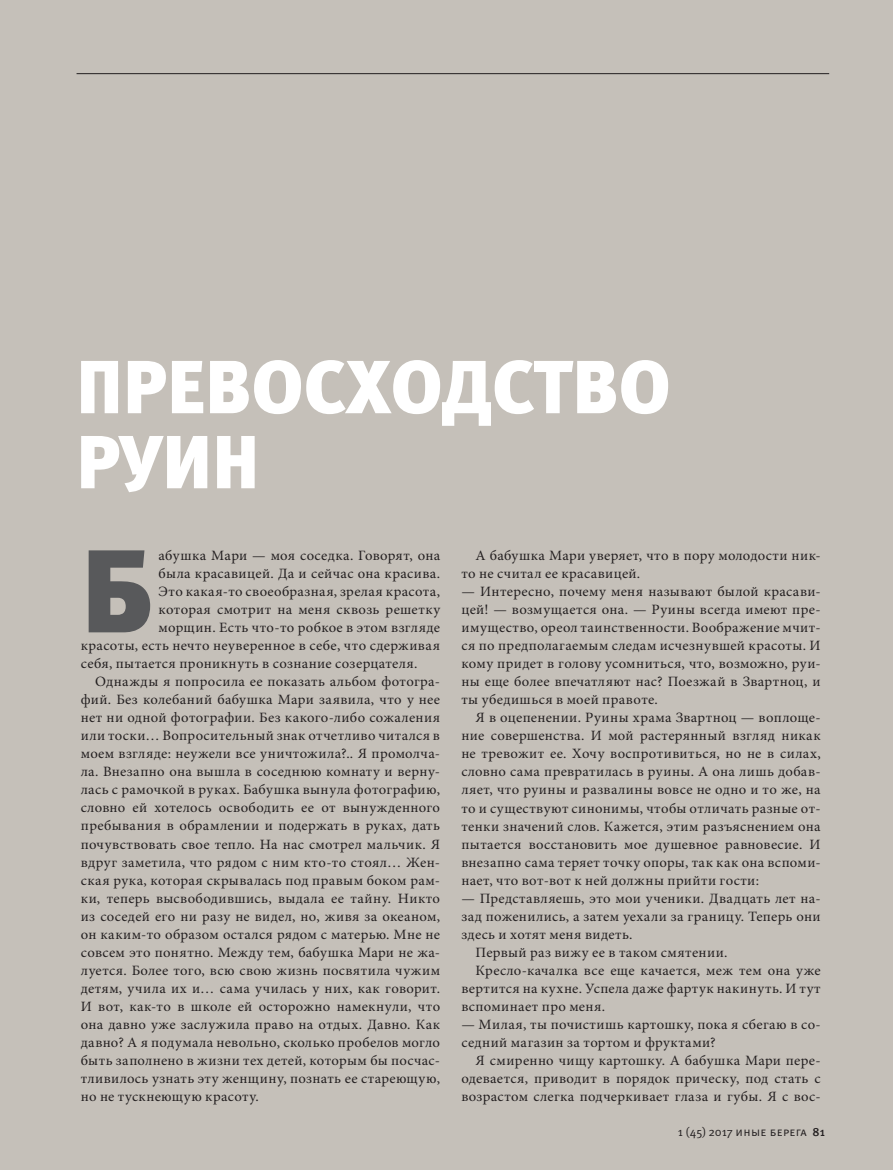
<style>
.page{position:relative;width:893px;height:1170px;background:#fff}
.page>*{position:absolute;margin:0;border:0;box-sizing:border-box;transform-origin:0 0}
.t1{font:900 117.6px "Meta Pro";color:#58595b}
.t2{font:900 75px/75px "Meta Pro";color:#fff}
.t3{font:14.25px/18px "Minion Pro";letter-spacing:.025em;color:#231f20;text-align:justify}
.t4{font:12px "Meta Pro";letter-spacing:-.005em;color:#231f20}
.s1{font-weight:500}
</style>
<div class="page">
<div style="left:0;top:0;width:893px;height:1169px;background:#c5c0b9"></div>
<hr style="left:77px;top:73px;width:752px;height:1px;background:#231f20">
<h2 class="t2" style="left:76px;top:357px;width:596px">ПРЕВОСХОДСТВО<br>РУИН</h2>
<h1 class="t1" style="left:81px;top:548px;width:75px">Б</h1>
<p class="t3" style="left:159px;top:548px;width:283px">абушка Мари — моя соседка. Говорят, она</p>
<p class="t3" style="left:159px;top:566px;width:283px">была красавицей. Да и сейчас она красива.</p>
<p class="t3" style="left:159px;top:584px;width:283px">Это какая-то своеобразная, зрелая красота,</p>
<p class="t3" style="left:159px;top:602px;width:283px">которая смотрит на меня сквозь решетку</p>
<p class="t3" style="left:159px;top:620px;width:283px">морщин. Есть что-то робкое в этом взгляде</p>
<p class="t3" style="left:81px;top:638px;width:361px">красоты, есть нечто неуверенное в себе, что сдерживая</p>
<p class="t3" style="left:81px;top:656px;width:338px">себя, пытается проникнуть в сознание созерцателя.</p>
<p class="t3" style="left:95px;top:674px;width:347px">Однажды я попросила ее показать альбом фотогра-</p>
<p class="t3" style="left:81px;top:692px;width:361px">фий. Без колебаний бабушка Мари заявила, что у нее</p>
<p class="t3" style="left:81px;top:710px;width:361px">нет ни одной фотографии. Без какого-либо сожаления</p>
<p class="t3" style="left:81px;top:728px;width:361px">или тоски… Вопросительный знак отчетливо читался в</p>
<p class="t3" style="left:81px;top:746px;width:361px">моем взгляде: неужели все уничтожила?.. Я промолча-</p>
<p class="t3" style="left:81px;top:764px;width:361px">ла. Внезапно она вышла в соседнюю комнату и верну-</p>
<p class="t3" style="left:81px;top:782px;width:361px">лась с рамочкой в руках. Бабушка вынула фотографию,</p>
<p class="t3" style="left:81px;top:800px;width:361px">словно ей хотелось освободить ее от вынужденного</p>
<p class="t3" style="left:81px;top:818px;width:361px">пребывания в обрамлении и подержать в руках, дать</p>
<p class="t3" style="left:81px;top:836px;width:361px">почувствовать свое тепло. На нас смотрел мальчик. Я</p>
<p class="t3" style="left:81px;top:854px;width:361px">вдруг заметила, что рядом с ним кто-то стоял… Жен-</p>
<p class="t3" style="left:81px;top:872px;width:361px">ская рука, которая скрывалась под правым боком рам-</p>
<p class="t3" style="left:81px;top:890px;width:361px">ки, теперь высвободившись, выдала ее тайну. Никто</p>
<p class="t3" style="left:81px;top:908px;width:361px">из соседей его ни разу не видел, но, живя за океаном,</p>
<p class="t3" style="left:81px;top:926px;width:361px">он каким-то образом остался рядом с матерью. Мне не</p>
<p class="t3" style="left:81px;top:944px;width:361px">совсем это понятно. Между тем, бабушка Мари не жа-</p>
<p class="t3" style="left:81px;top:962px;width:361px">луется. Более того, всю свою жизнь посвятила чужим</p>
<p class="t3" style="left:81px;top:980px;width:361px">детям, учила их и… сама училась у них, как говорит.</p>
<p class="t3" style="left:81px;top:998px;width:361px">И вот, как-то в школе ей осторожно намекнули, что</p>
<p class="t3" style="left:81px;top:1016px;width:361px">она давно уже заслужила право на отдых. Давно. Как</p>
<p class="t3" style="left:81px;top:1034px;width:361px">давно? А я подумала невольно, сколько пробелов могло</p>
<p class="t3" style="left:81px;top:1052px;width:361px">быть заполнено в жизни тех детей, которым бы посчас-</p>
<p class="t3" style="left:81px;top:1070px;width:361px">тливилось узнать эту женщину, познать ее стареющую,</p>
<p class="t3" style="left:81px;top:1088px;width:180px">но не тускнеющую красоту.</p>
<p class="t3" style="left:461px;top:548px;width:361px;text-indent:14px">А бабушка Мари уверяет, что в пору молодости ник&shy;то не считал ее красавицей.</p>
<p class="t3" style="left:461px;top:584px;width:361px">— Интересно, почему меня называют былой красави&shy;цей! — возмущается она. — Руины всегда имеют пре&shy;имущество, ореол таинственности. Воображение мчит&shy;ся по предполагаемым следам исчезнувшей красоты. И кому придет в голову усомниться, что, возможно, руи&shy;ны еще более впечатляют нас? Поезжай в Звартноц, и ты убедишься в моей правоте.</p>
<p class="t3" style="left:461px;top:710px;width:361px;text-indent:14px">Я в оцепенении. Руины храма Звартноц — воплоще&shy;ние совершенства. И мой растерянный взгляд никак не тревожит ее. Хочу воспротивиться, но не в силах, словно сама превратилась в руины. А она лишь добав&shy;ляет, что руины и развалины вовсе не одно и то же, на то и существуют синонимы, чтобы отличать разные от&shy;тенки значений слов. Кажется, этим разъяснением она пытается восстановить мое душевное равновесие. И внезапно сама теряет точку опоры, так как она вспоми&shy;нает, что вот-вот к ней должны прийти гости:</p>
<p class="t3" style="left:461px;top:890px;width:361px">— Представляешь, это мои ученики. Двадцать лет на-</p>
<p class="t3" style="left:461px;top:908px;width:361px">зад поженились, а затем уехали за границу. Теперь они</p>
<p class="t3" style="left:461px;top:926px;width:173px">здесь и хотят меня видеть.</p>
<p class="t3" style="left:476px;top:944px;width:253px">Первый раз вижу ее в таком смятении.</p>
<p class="t3" style="left:476px;top:962px;width:347px">Кресло-качалка все еще качается, меж тем она уже</p>
<p class="t3" style="left:461px;top:980px;width:361px">вертится на кухне. Успела даже фартук накинуть. И тут</p>
<p class="t3" style="left:461px;top:998px;width:145px">вспоминает про меня.</p>
<p class="t3" style="left:461px;top:1016px;width:361px">— Милая, ты почистишь картошку, пока я сбегаю в со&shy;седний магазин за тортом и фруктами?</p>
<p class="t3" style="left:461px;top:1052px;width:361px;text-indent:14px">Я смиренно чищу картошку. А бабушка Мари пере&shy;одевается, приводит в порядок прическу, под стать с возрастом слегка подчеркивает глаза и губы. Я с вос-</p>
<p class="t4" style="left:678px;top:1127px;width:149px">1 (45) 2017 иные берега <span class="s1">81</span></p>
</div>
